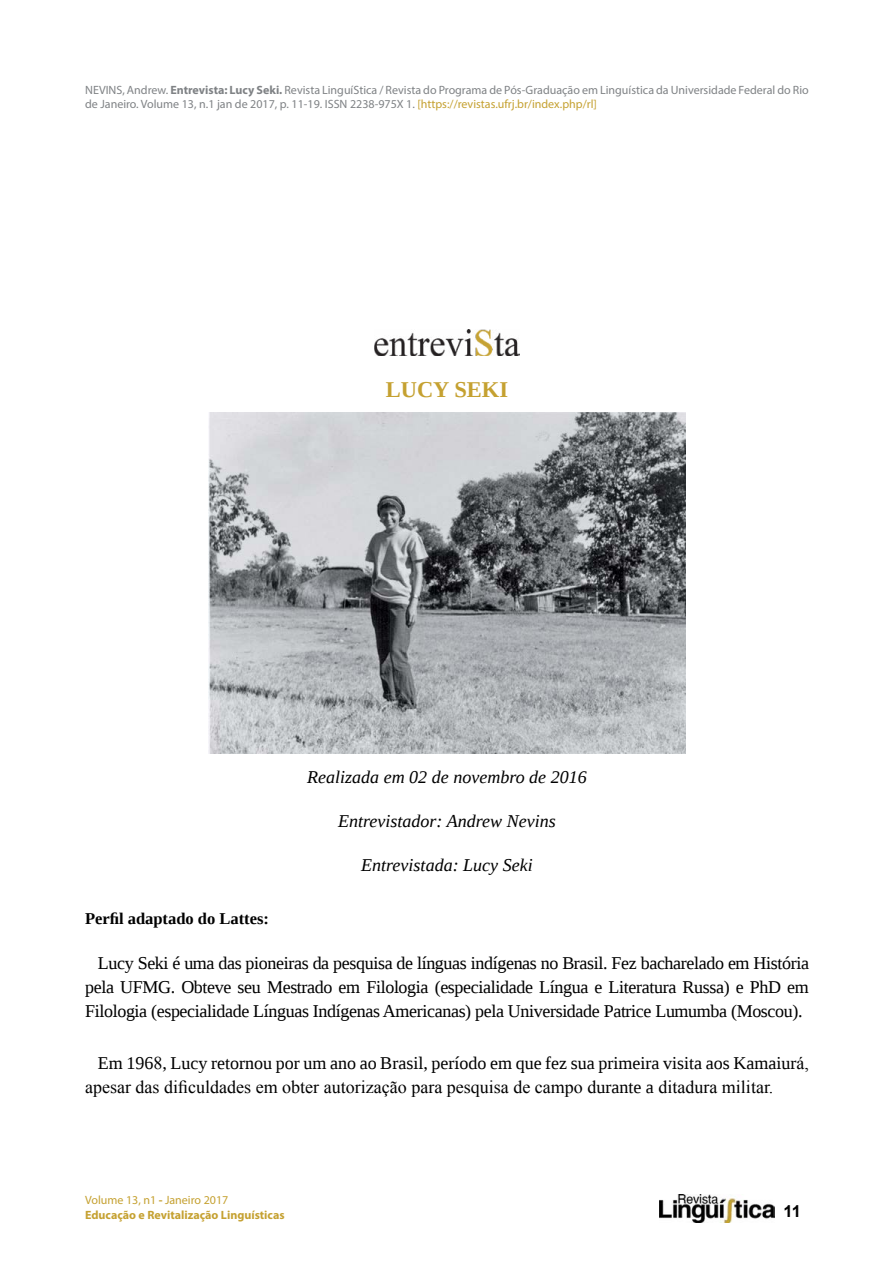
<style>
.page{position:relative;width:894px;height:1263px;background:#fff}
.page>*{position:absolute;margin:0;border:0;box-sizing:border-box;transform-origin:0 0}
.t1{font:700 22.5px "Liberation Serif";color:#c5a131}
.t2{font:18px/24px "Liberation Serif";color:#000;text-align:justify}
.t3{font:18px "Times New Roman";color:#000}
.t4{font:italic 18px "Liberation Serif";color:#000}
.t5{font:700 16.5px "Liberation Serif";color:#000}
.t6{font:700 16.5px "Arial";color:#000}
.t7{font:12px/14.4px "Myriad Pro";color:#7f8285}
.t8{font:700 12px/14.4px "Myriad Pro";color:#c5a131}
.s1{font-weight:700}
.s2{color:#c5a131}
.s3{font-family:"Times New Roman"}
.s4{font-family:"Liberation Serif"}
.s5{font-weight:400}
</style>
<div class="page">
<img style="left:659px;top:1194px;width:115px;height:28px">
<img style="left:374px;top:329px;width:145px;height:26px">
<img style="left:209px;top:412px;width:476px;height:342px">
<p class="t7" style="left:85px;top:83px;width:725px">NEVINS, Andrew. <span class="s1">Entrevista: Lucy Seki.</span> Revista LinguíStica / Revista do Programa de Pós-Graduação em Linguística da Universidade Federal do Rio de Janeiro. Volume 13, n.1 jan de 2017, p. 11-19. ISSN 2238-975X 1. <span class="s2">[https://revistas.ufrj.br/index.php/rl]</span></p>
<p class="t1" style="left:385px;top:374px;width:124px">LUCY SEKI</p>
<p class="t4" style="left:307px;top:765px;width:281px">Realizada em 02 de novembro de 2016</p>
<p class="t4" style="left:338px;top:809px;width:219px">Entrevistador: Andrew Nevins</p>
<p class="t4" style="left:361px;top:853px;width:173px">Entrevistada: Lucy Seki</p>
<p class="t5" style="left:85px;top:907px;width:185px">Perfil adaptado do Lattes:</p>
<p class="t2" style="left:85px;top:951px;width:725px;text-indent:13px">Lucy Seki é uma das pioneiras da pesquisa de línguas indígenas no Brasil. Fez bacharelado em História pela UFMG. Obteve seu Mestrado em Filologia (especialidade Língua e Literatura Russa) e PhD em Filologia (especialidade Línguas Indígenas Americanas) pela Universidade Patrice Lumumba (Moscou).</p>
<p class="t2" style="left:98px;top:1050px;width:712px">Em 196<span class="s3">8</span>, Lucy retornou por um ano ao Brasil, período em que fez sua primeira visita aos Kamaiur<span class="s3">á,</span></p>
<p class="t3" style="left:85px;top:1074px;width:689px">apesar das dificuldades em obter autorização para pesquisa de campo d<span class="s4">urante a</span> ditadura militar.</p>
<p class="t8" style="left:85px;top:1192px;width:201px"><span class="s5">Volume 13, n1</span> - <span class="s5">Janeiro 2017<br></span>Educação e Revitalização Linguísticas</p>
<p class="t6" style="left:783px;top:1199px;width:19px">11</p>
</div>
